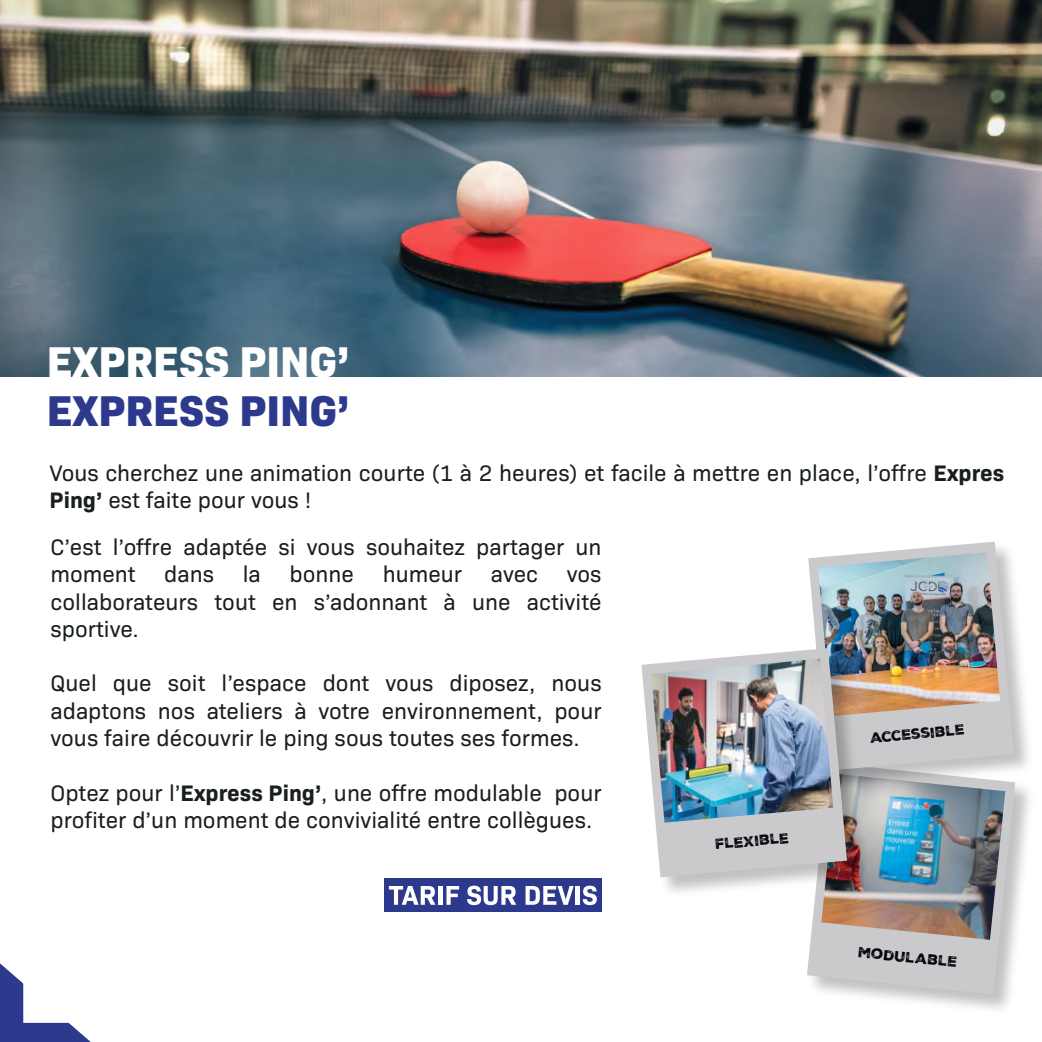
<style>
.page{position:relative;width:1042px;height:1042px;background:#fff}
.page>*{position:absolute;margin:0;border:0;box-sizing:border-box;transform-origin:0 0}
.t1{font:800 43.75px "Bio Sans";color:#fff}
.t2{font:800 43.75px "Bio Sans";color:#2d398c}
.t3{font:22.75px/27.3px "Bio Sans";color:#191e1e}
.t4{font:14px "Nexa Rust Sans Black 2";color:#05050a}
.s1{font-weight:700}
</style>
<div class="page">
<svg style="left:807px;top:796px;width:208px;height:198px;background:#cdcdce"></svg>
<img style="left:821px;top:796px;width:184px;height:144px">
<img style="left:872px;top:600px;width:160px;height:196px">
<svg style="left:808px;top:541px;width:206px;height:230px;fill:#cac9cb"></svg>
<img style="left:818px;top:552px;width:182px;height:164px">
<img style="left:660px;top:643px;width:212px;height:259px">
<svg style="left:641px;top:648px;width:206px;height:229px;fill:#cac9cb"></svg>
<img style="left:651px;top:659px;width:182px;height:163px">
<img style="left:0;top:0;width:1042px;height:377px">
<div style="left:384px;top:878px;width:217px;height:34px;background:#2d398c"></div>
<svg style="left:389px;top:886px;width:46px;height:19px"></svg>
<hr style="left:438px;top:886px;width:4px;height:19px;background:#fff">
<svg style="left:446px;top:886px;width:13px;height:19px"></svg>
<svg style="left:467px;top:885px;width:49px;height:20px"></svg>
<svg style="left:525px;top:886px;width:49px;height:19px"></svg>
<hr style="left:576px;top:886px;width:4px;height:19px;background:#fff">
<svg style="left:583px;top:885px;width:14px;height:20px"></svg>
<svg style="left:0;top:963px;width:91px;height:79px"></svg>
<h1 class="t1" style="left:47px;top:328px;width:304px">EXPRESS PING’</h1>
<h1 class="t2" style="left:47px;top:376px;width:304px">EXPRESS PING’</h1>
<p class="t3" style="left:50px;top:458px;width:956px">Vous cherchez une animation courte (1 à 2 heures) et facile à mettre en place, l’offre <span class="s1">Expres<br>Ping’</span> est faite pour vous !</p>
<p class="t3" style="left:50px;top:532px;width:553px">C’est l’offre adaptée si vous souhaitez partager un moment</p>
<p class="t3" style="left:164px;top:559px;width:51px">dans</p>
<p class="t3" style="left:243px;top:559px;width:20px">la</p>
<p class="t3" style="left:290px;top:559px;width:66px">bonne</p>
<p class="t3" style="left:383px;top:559px;width:81px">humeur</p>
<p class="t3" style="left:491px;top:559px;width:49px">avec</p>
<p class="t3" style="left:50px;top:559px;width:553px;text-align:justify;text-indent:516px">vos collaborateurs tout en s’adonnant à une activité sportive.</p>
<p class="t3" style="left:50px;top:668px;width:553px;text-align:justify">Quel que soit l’espace dont vous diposez, nous adaptons nos ateliers à votre environnement, pour vous faire découvrir le ping sous toutes ses formes.</p>
<p class="t3" style="left:50px;top:777px;width:553px">Optez pour l’<span class="s1">Express Ping’</span>, une offre modulable pour profiter d’un moment de convivialité entre collègues.</p>
<p class="t4" style="left:714px;top:835px;width:76px;rotate:-5deg">flexible</p>
<p class="t4" style="left:869px;top:728px;width:96px;rotate:-5deg">accessible</p>
<p class="t4" style="left:859px;top:942px;width:101px;rotate:6deg">modulable</p>
</div>
